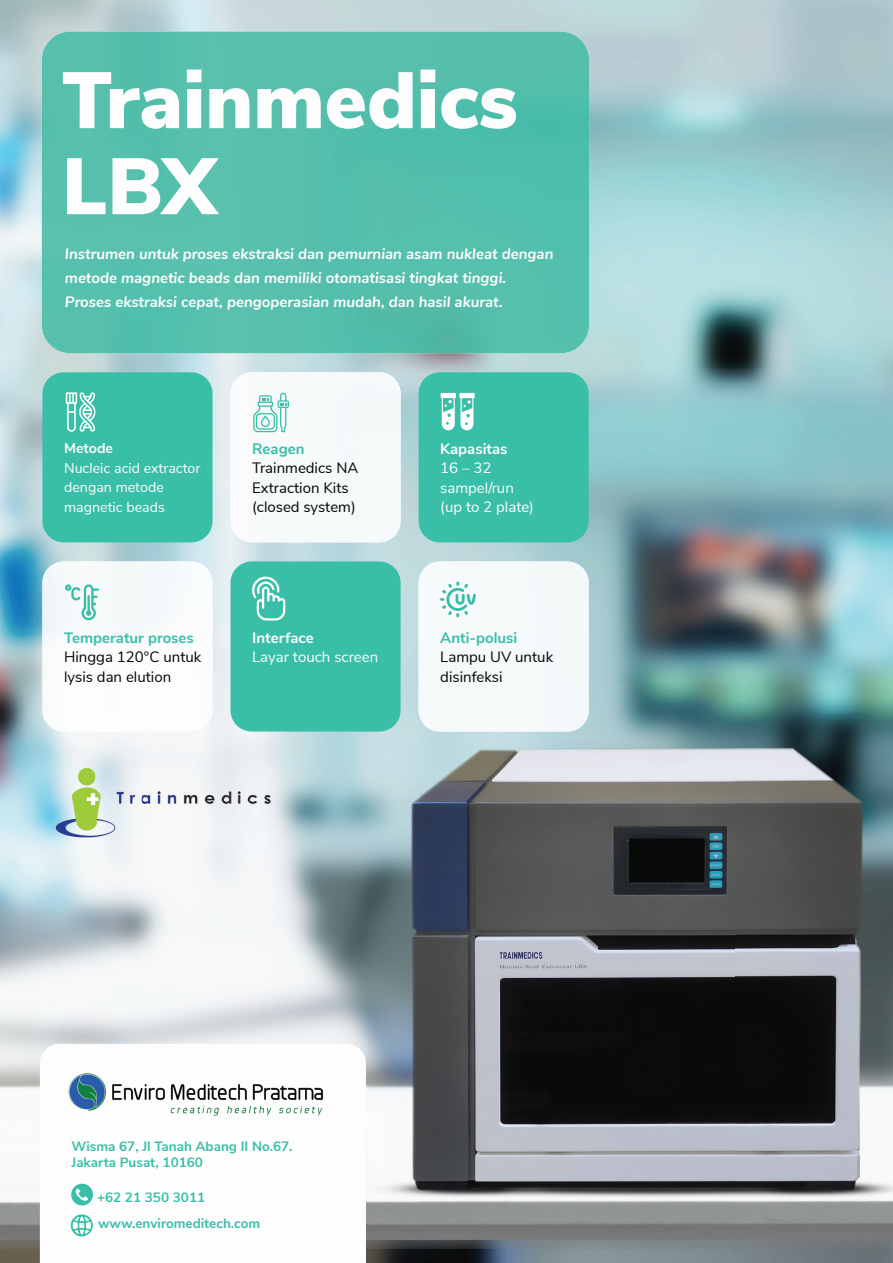
<style>
.page{position:relative;width:893px;height:1263px;background:#fff}
.page>*{position:absolute;margin:0;border:0;box-sizing:border-box;transform-origin:0 0}
.t1{font:900 79.35px/85.9px "Nunito Sans";color:#fdfdfe}
.t2{font:italic 700 15px/24px "Nunito Sans";color:#fdfdfe}
.t3{font:15px/19.5px "Nunito Sans";color:#040503}
.t4{font:15px/19.5px "Nunito Sans";color:#fdfdfe}
.t5{font:700 15px "Nunito Sans";color:#39bea7}
.t6{font:700 15px "Nunito Sans";color:#fdfdfe}
.t7{font:14.25px/19.5px "Nunito Sans";color:#fdfdfe}
.t8{font:700 14.25px "Nunito Sans";color:#fdfdfe}
.t9{font:700 13.5px/16.2px "Nunito Sans";color:#39bea7}
</style>
<div class="page">
<img style="left:0;top:52px;width:52px;height:1211px">
<img style="left:578px;top:52px;width:315px;height:632px">
<img style="left:52px;top:353px;width:210px;height:225px">
<img style="left:262px;top:353px;width:316px;height:68px">
<img style="left:368px;top:421px;width:210px;height:157px">
<img style="left:262px;top:542px;width:106px;height:510px">
<img style="left:210px;top:578px;width:53px;height:466px">
<img style="left:367px;top:578px;width:53px;height:685px">
<img style="left:420px;top:684px;width:473px;height:579px">
<img style="left:366px;top:1052px;width:2px;height:211px">
<div style="left:42px;top:32px;width:547px;height:321px;background:#55c0ac"></div>
<svg style="left:40px;top:1044px;width:326px;height:219px"></svg>
<img style="left:57px;top:1058px;width:287px;height:77px">
<svg style="left:71px;top:1184px;width:22px;height:21px"></svg>
<svg style="left:71px;top:1214px;width:22px;height:22px"></svg>
<img style="left:52px;top:764px;width:226px;height:75px">
<div style="left:42px;top:372px;width:171px;height:170px;background:#39bea7;border-radius:21px"></div>
<div style="left:230px;top:372px;width:171px;height:170px;background:#f6f9fa"></div>
<div style="left:419px;top:372px;width:170px;height:170px;background:#39bea7;border-radius:21px"></div>
<img style="left:42px;top:561px;width:171px;height:170px">
<div style="left:230px;top:561px;width:171px;height:170px;background:#39bea7;border-radius:21px"></div>
<div style="left:419px;top:561px;width:170px;height:170px;background:#f5f9fa"></div>
<svg style="left:66px;top:392px;width:30px;height:40px"></svg>
<svg style="left:253px;top:393px;width:36px;height:39px"></svg>
<svg style="left:441px;top:393px;width:34px;height:38px"></svg>
<svg style="left:65px;top:584px;width:34px;height:36px"></svg>
<svg style="left:252px;top:577px;width:33px;height:43px"></svg>
<svg style="left:440px;top:581px;width:36px;height:36px"></svg>
<h1 class="t1" style="left:62px;top:55px;width:457px">Trainmedics<br>LBX</h1>
<p class="t2" style="left:65px;top:240px;width:490px">Instrumen untuk proses ekstraksi dan pemurnian asam nukleat dengan metode magnetic beads dan memiliki otomatisasi tingkat tinggi.<br>Proses ekstraksi cepat, pengoperasian mudah, dan hasil akurat.</p>
<p class="t8" style="left:64px;top:438px;width:51px">Metode</p>
<p class="t7" style="left:64px;top:457px;width:138px">Nucleic acid extractor dengan metode magnetic beads</p>
<p class="t5" style="left:64px;top:626px;width:131px">Temperatur proses</p>
<p class="t3" style="left:64px;top:646px;width:139px">Hingga 120°C untuk lysis dan elution</p>
<p class="t5" style="left:252px;top:437px;width:54px">Reagen</p>
<p class="t3" style="left:252px;top:457px;width:108px">Trainmedics NA<br>Extraction Kits (closed system)</p>
<p class="t6" style="left:252px;top:626px;width:63px">Interface</p>
<p class="t4" style="left:252px;top:646px;width:128px">Layar touch screen</p>
<p class="t6" style="left:440px;top:437px;width:69px">Kapasitas</p>
<p class="t4" style="left:440px;top:457px;width:95px">16 – 32 sampel/run (up to 2 plate)</p>
<p class="t5" style="left:440px;top:626px;width:78px">Anti-polusi</p>
<p class="t3" style="left:440px;top:646px;width:114px">Lampu UV untuk disinfeksi</p>
<p class="t9" style="left:72px;top:1137px;width:223px">Wisma 67, Jl Tanah Abang II No.67.<br>Jakarta Pusat, 10160</p>
<p class="t9" style="left:97px;top:1183px;width:165px;line-height:25.8px">+62 21 350 3011 www.enviromeditech.com</p>
</div>
